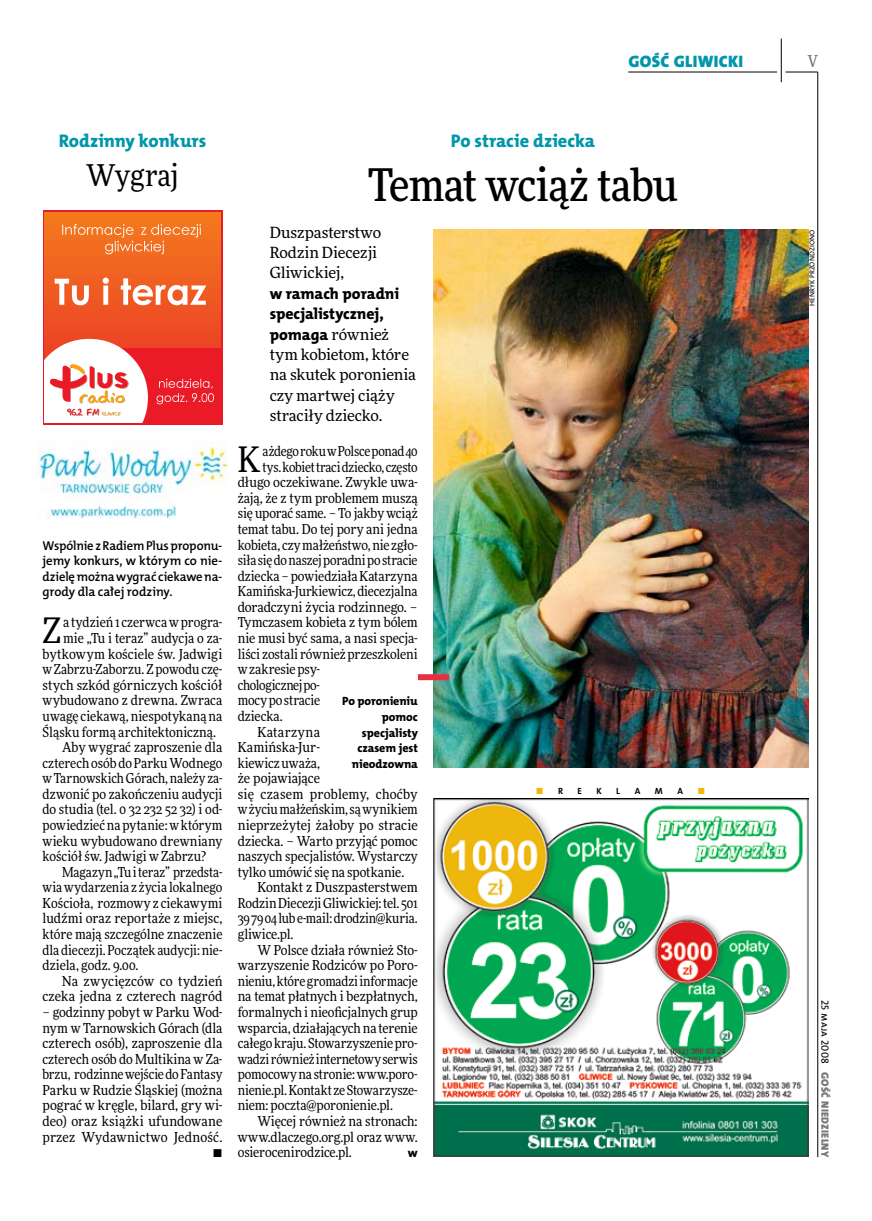
<style>
.page{position:relative;width:872px;height:1221px;background:#fff}
.page>*{position:absolute;margin:0;border:0;box-sizing:border-box;transform-origin:0 0}
.t1{font:500 45px "Freeday Narrow";letter-spacing:-.015em;color:#000}
.t2{font:35.25px "Freeday Narrow News";color:#000}
.t3{font:30px "Freeday Narrow News";letter-spacing:-.02em;color:#000}
.t4{font:18.3px "The Mix HP8 Ex Bld";color:#0097aa}
.t5{font:16.65px "The Mix HP9 Blk";letter-spacing:.02em;color:#0097aa}
.t6{font:500 16.5px "Freeday Narrow";color:#787779;scale:.9 1}
.t7{font:15.75px/20.4px "The Mix HP8 Ex Bld";letter-spacing:.015em;color:#000}
.t8{font:15.45px/20.4px "Freeday News";letter-spacing:-.01em;color:#000}
.t9{font:13.8px/15.6px "Freeday Narrow News";color:#000;text-align:right}
.t10{font:13.8px "Freeday Narrow News";letter-spacing:.02em;color:#000}
.t11{font:13.8px "Freeday Narrow News";letter-spacing:-.02em;color:#000}
.t12{font:13.8px "Freeday Narrow News";letter-spacing:.025em;color:#000}
.t13{font:12.9px/15.6px "The Mix HP6 Se Bld";letter-spacing:-.01em;color:#000;text-align:justify}
.t14{font:12.45px "The Mix HP8 Ex Bld";color:#000}
.t15{font:12px/15.6px "The Mix HP8 Ex Bld";letter-spacing:.02em;color:#000;text-align:right}
.t16{font:10.5px "The Mix HP9 Blk";letter-spacing:.025em;color:#787779}
.t17{font:10.5px "The Mix HP5 Plain";letter-spacing:.02em;color:#000}
.t18{font:9px "The Mix HP7 Bld";color:#000}
.t19{font:9px "The Mix HP7 Bld";color:#f2b900}
.t20{font:7.2px "The Mix HP5 Plain";letter-spacing:.015em;color:#000}
.s1{font-family:"The Mix HP8 Ex Bld";font-size:15.75px}
.s2{color:#000}
</style>
<div class="page">
<hr style="left:817px;top:72px;width:1px;height:1084px;background:#000">
<hr style="left:781px;top:39px;width:1px;height:43px;background:#000">
<hr style="left:785px;top:72px;width:32px;height:1px;background:#000">
<hr style="left:628px;top:72px;width:149px;height:1px;background:#000">
<div style="left:43px;top:211px;width:179px;height:214px;background:linear-gradient(to right,#ea1b27,#ea1b27)"></div>
<svg style="left:45px;top:213px;width:175px;height:135px;background:#ef5d21"></svg>
<div style="left:62px;top:348px;width:158px;height:75px;background:#ea1b27"></div>
<svg style="left:45px;top:339px;width:103px;height:84px"></svg>
<svg style="left:62px;top:224px;width:139px;height:30px;background:#f38039"></svg>
<svg style="left:156px;top:378px;width:58px;height:26px"></svg>
<svg style="left:55px;top:277px;width:151px;height:28px"></svg>
<img style="left:37px;top:440px;width:192px;height:79px">
<img style="left:433px;top:798px;width:375px;height:358px">
<img style="left:433px;top:230px;width:375px;height:537px">
<div style="left:418px;top:674px;width:31px;height:6px;background:#e92f3f"></div>
<p class="t5" style="left:628px;top:50px;width:116px">GOŚĆ GLIWICKI</p>
<p class="t6" style="left:807px;top:50px;width:13px">V</p>
<h3 class="t4" style="left:59px;top:129px;width:149px">Rodzinny konkurs</h3>
<h3 class="t3" style="left:86px;top:156px;width:94px">Wygraj</h3>
<p class="t13" style="left:43px;top:537px;width:181px">Wspólnie zRadiem Plus proponu&shy;jemy konkurs, w którym co nie&shy;dzielę można wygrać ciekawe na&shy;grody dla całej rodziny.</p>
<h2 class="t2" style="left:43px;top:608px;width:20px">Z</h2>
<p class="t9" style="left:63px;top:614px;width:161px">a tydzień 1 czerwca w progra-</p>
<p class="t9" style="left:63px;top:630px;width:161px">mie „Tu i teraz” audycja o za-</p>
<p class="t9" style="left:43px;top:645px;width:181px">bytkowym kościele św. Jadwigi</p>
<p class="t9" style="left:43px;top:661px;width:181px">wZabrzu-Zaborzu. Z powodu czę-</p>
<p class="t9" style="left:43px;top:677px;width:181px">stych szkód górniczych kościół</p>
<p class="t9" style="left:43px;top:692px;width:181px">wybudowano z drewna. Zwraca</p>
<p class="t9" style="left:43px;top:708px;width:181px">uwagę ciekawą, niespotykaną na</p>
<p class="t9" style="left:43px;top:723px;width:175px">Śląsku formą architektoniczną.</p>
<p class="t9" style="left:62px;top:739px;width:162px">Aby wygrać zaproszenie dla</p>
<p class="t9" style="left:43px;top:754px;width:181px">czterech osób do Parku Wodnego</p>
<p class="t9" style="left:43px;top:770px;width:181px">wTarnowskich Górach, należy za-</p>
<p class="t9" style="left:43px;top:786px;width:181px">dzwonić po zakończeniu audycji</p>
<p class="t9" style="left:43px;top:801px;width:181px">do studia (tel. 0 32 232 52 32) i od-</p>
<p class="t9" style="left:43px;top:817px;width:181px">powiedzieć na pytanie: wktórym</p>
<p class="t9" style="left:43px;top:832px;width:181px">wieku wybudowano drewniany</p>
<p class="t9" style="left:43px;top:848px;width:165px">kościół św. Jadwigi w Zabrzu?</p>
<p class="t9" style="left:62px;top:863px;width:162px">Magazyn „Tu iteraz” przedsta-</p>
<p class="t9" style="left:43px;top:879px;width:181px">wia wydarzenia z życia lokalnego</p>
<p class="t9" style="left:43px;top:895px;width:181px">Kościoła, rozmowy z ciekawymi</p>
<p class="t9" style="left:43px;top:910px;width:181px">ludźmi oraz reportaże z miejsc,</p>
<p class="t9" style="left:43px;top:926px;width:181px">które mają szczególne znaczenie</p>
<p class="t9" style="left:43px;top:941px;width:181px">dla diecezji. Początek audycji: nie-</p>
<p class="t9" style="left:43px;top:957px;width:97px">dziela, godz. 9.00.</p>
<p class="t9" style="left:62px;top:972px;width:162px">Na zwycięzców co tydzień</p>
<p class="t9" style="left:43px;top:988px;width:181px">czeka jedna z czterech nagród</p>
<p class="t9" style="left:43px;top:1004px;width:181px">– godzinny pobyt w Parku Wod&shy;nym w Tarnowskich Górach (dla czterech osób), zaproszenie dla czterech osób do Multikina w Za&shy;brzu, rodzinne wejście do Fantasy<br>Parku w Rudzie Śląskiej (można pograć w kręgle, bilard, gry wi&shy;deo) oraz książki ufundowane przez Wydawnictwo Jedność. •</p>
<h3 class="t4" style="left:451px;top:129px;width:146px">Po stracie dziecka</h3>
<h1 class="t1" style="left:368px;top:157px;width:311px">Temat wciąż tabu</h1>
<p class="t8" style="left:270px;top:222px;width:113px">Duszpasterstwo<br>Rodzin Diecezji<br>Gliwickiej,</p>
<p class="t7" style="left:270px;top:283px;width:131px">w ramach poradni specjalistycznej,</p>
<p class="t8" style="left:270px;top:324px;width:148px"><span class="s1">pomaga</span> również tym kobietom, które na skutek poronienia czy martwej ciąży straciły dziecko.</p>
<h2 class="t2" style="left:238px;top:437px;width:24px">K</h2>
<p class="t9" style="left:263px;top:443px;width:156px">ażdego roku wPolsce ponad 40</p>
<p class="t9" style="left:263px;top:459px;width:156px">tys. kobiet traci dziecko, często</p>
<p class="t9" style="left:238px;top:474px;width:181px">długo oczekiwane. Zwykle uwa-</p>
<p class="t9" style="left:238px;top:490px;width:181px">żają, że z tym problemem muszą</p>
<p class="t9" style="left:238px;top:505px;width:181px">się uporać same. – To jakby wciąż</p>
<p class="t9" style="left:238px;top:521px;width:181px">temat tabu. Do tej pory ani jedna</p>
<p class="t9" style="left:238px;top:536px;width:181px">kobieta, czy małżeństwo, nie zgło-</p>
<p class="t9" style="left:238px;top:552px;width:181px">siła się do naszej poradni po stracie</p>
<p class="t9" style="left:238px;top:568px;width:181px">dziecka – powiedziała Katarzyna</p>
<p class="t9" style="left:238px;top:583px;width:181px">Kamińska-Jurkiewicz, diecezjalna</p>
<p class="t9" style="left:238px;top:599px;width:181px">doradczyni życia rodzinnego. –</p>
<p class="t9" style="left:238px;top:614px;width:181px">Tymczasem kobieta z tym bólem</p>
<p class="t9" style="left:238px;top:630px;width:181px">nie musi być sama, a nasi specja-</p>
<p class="t9" style="left:238px;top:645px;width:181px">liści zostali również przeszkoleni</p>
<p class="t9" style="left:238px;top:661px;width:84px">wzakresie psy-</p>
<p class="t11" style="left:238px;top:676px;width:84px">chologicznej po-</p>
<p class="t9" style="left:238px;top:692px;width:84px">mocy po stracie</p>
<p class="t9" style="left:238px;top:708px;width:46px">dziecka.</p>
<p class="t12" style="left:257px;top:723px;width:64px">Katarzyna</p>
<p class="t9" style="left:238px;top:739px;width:84px">Kamińska-Jur-</p>
<p class="t9" style="left:238px;top:754px;width:84px">kiewicz uważa,</p>
<p class="t9" style="left:238px;top:770px;width:84px">że pojawiające</p>
<p class="t10" style="left:238px;top:785px;width:181px">się czasem problemy, choćby</p>
<p class="t9" style="left:238px;top:801px;width:181px">wżyciu małżeńskim, są wynikiem</p>
<p class="t9" style="left:238px;top:817px;width:181px">nieprzeżytej żałoby po stracie</p>
<p class="t9" style="left:238px;top:832px;width:181px">dziecka. – Warto przyjąć pomoc</p>
<p class="t9" style="left:238px;top:848px;width:181px">naszych specjalistów. Wystarczy</p>
<p class="t9" style="left:238px;top:863px;width:168px">tylko umówić się na spotkanie.</p>
<p class="t9" style="left:257px;top:879px;width:162px">Kontakt z Duszpasterstwem</p>
<p class="t9" style="left:238px;top:895px;width:181px">Rodzin Diecezji Gliwickiej: tel. 501</p>
<p class="t9" style="left:238px;top:910px;width:181px">39 79 04 lub e-mail: drodzin@kuria.</p>
<p class="t9" style="left:238px;top:926px;width:57px">gliwice.pl.</p>
<p class="t9" style="left:257px;top:941px;width:162px">W Polsce działa również Sto-</p>
<p class="t9" style="left:238px;top:957px;width:181px">warzyszenie Rodziców po Poro-</p>
<p class="t9" style="left:238px;top:972px;width:181px">nieniu, które gromadzi informacje</p>
<p class="t9" style="left:238px;top:988px;width:181px">na temat płatnych i bezpłatnych,</p>
<p class="t9" style="left:238px;top:1004px;width:181px">formalnych i nieoficjalnych grup</p>
<p class="t9" style="left:238px;top:1019px;width:181px">wsparcia, działających na terenie</p>
<p class="t9" style="left:238px;top:1035px;width:181px">całego kraju. Stowarzyszenie pro-</p>
<p class="t9" style="left:238px;top:1050px;width:181px">wadzi również internetowy serwis</p>
<p class="t9" style="left:238px;top:1066px;width:181px">pomocowy na stronie: www.poro-</p>
<p class="t9" style="left:238px;top:1081px;width:181px">nienie.pl. Kontakt ze Stowarzysze-</p>
<p class="t9" style="left:238px;top:1097px;width:157px">niem: poczta@poronienie.pl.</p>
<p class="t9" style="left:257px;top:1112px;width:162px">Więcej również na stronach:</p>
<p class="t9" style="left:238px;top:1128px;width:181px">www.dlaczego.org.pl oraz www.</p>
<p class="t9" style="left:238px;top:1144px;width:116px">osierocenirodzice.pl.</p>
<p class="t14" style="left:408px;top:1144px;width:11px">w</p>
<p class="t15" style="left:342px;top:693px;width:77px">Po poronieniu pomoc specjalisty czasem jest nieodzowna</p>
<p class="t19" style="left:536px;top:785px;width:28px">■ <span class="s2">R</span></p>
<p class="t18" style="left:577px;top:785px;width:6px">E</p>
<p class="t18" style="left:596px;top:785px;width:6px">K</p>
<p class="t18" style="left:616px;top:785px;width:5px">L</p>
<p class="t18" style="left:634px;top:785px;width:7px">A</p>
<p class="t18" style="left:655px;top:785px;width:9px">M</p>
<p class="t18" style="left:677px;top:785px;width:7px">A</p>
<p class="t19" style="left:697px;top:785px;width:9px">■</p>
<p class="t20" style="left:807px;top:306px;width:78px;rotate:-90deg">hen ryk przon dziono</p>
<p class="t17" style="left:832px;top:999px;width:65px;rotate:90deg">25 maja 2008</p>
<p class="t16" style="left:832px;top:1071px;width:87px;rotate:90deg">GOŚĆ NIEDZIELNY</p>
</div>
